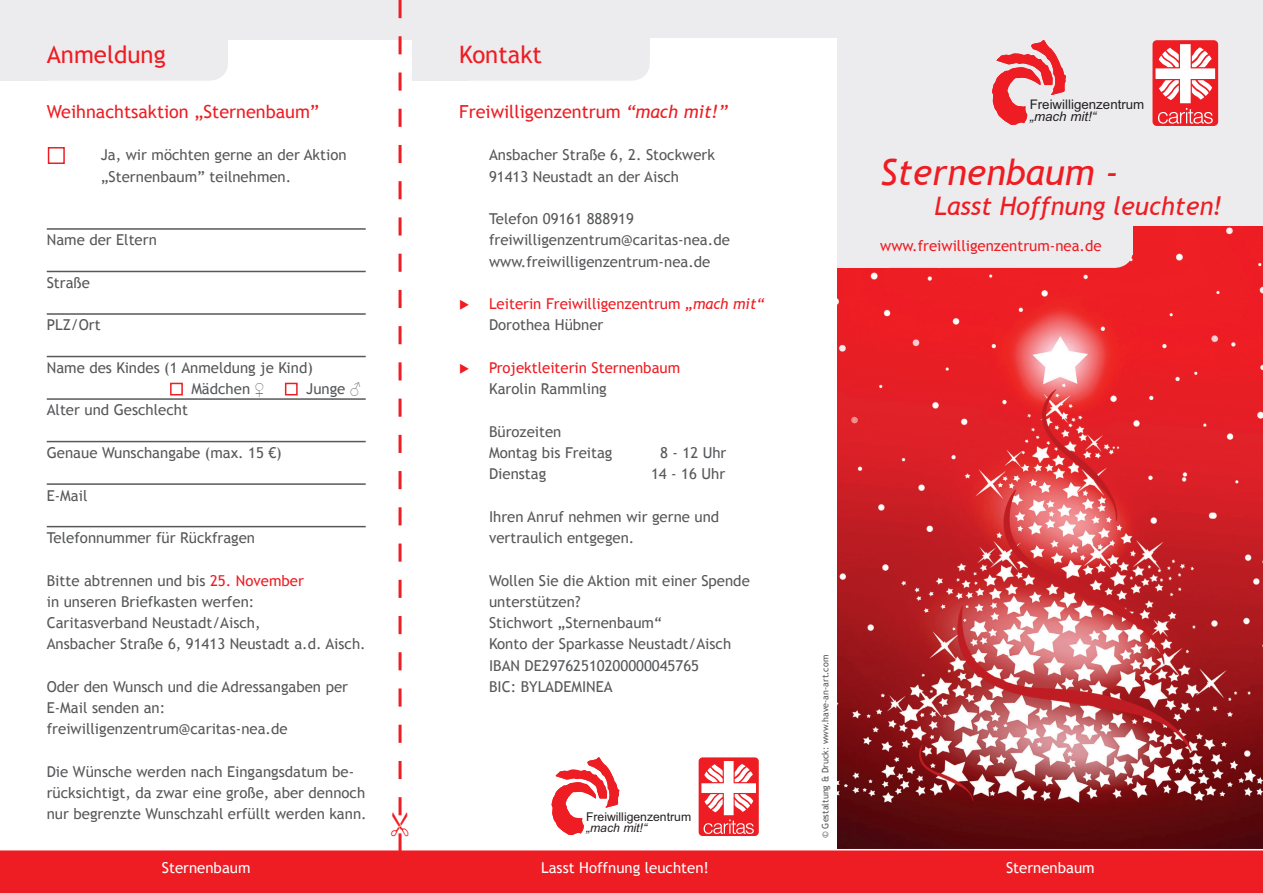
<style>
.page{position:relative;width:1263px;height:893px;background:#fff}
.page>*{position:absolute;margin:0;border:0;box-sizing:border-box;transform-origin:0 0}
.t1{font:italic 36px "Trebuchet MS";color:#ee1d23}
.t2{font:italic 25.5px "Trebuchet MS";color:#ee1d23}
.t3{font:24px "Trebuchet MS";color:#ee1d23}
.t4{font:18px "Trebuchet MS";color:#ee1d23}
.t5{font:15px/21.3px "Trebuchet MS";color:#57585a}
.t6{font:15px/21.3px "Trebuchet MS";color:#ee1d23}
.t7{font:15px "Trebuchet MS";color:#fff}
.t8{font:13.2px "Arial";color:#231f20}
.t9{font:italic 13.2px "Arial";color:#231f20}
.t10{font:12.15px "Arial";color:#231f20}
.t11{font:italic 12.15px "Arial";color:#231f20}
.t12{font:9px "Trebuchet MS";color:#57585a}
.s1{color:#ee1d23}
.s2{font-family:"Mistral"}
.s3{font-style:italic}
.s4{color:#57585a}
</style>
<div class="page">
<img style="left:838px;top:225px;width:425px;height:624px">
<div style="left:838px;top:217px;width:51px;height:51px;background:#ececee"></div>
<div style="left:838px;top:214px;width:295px;height:54px;background:#ececee;border-radius:18px"></div>
<div style="left:1098px;top:225px;width:35px;height:30px;background:#ececee"></div>
<div style="left:838px;top:0;width:425px;height:225px;background:#ececee"></div>
<div style="left:0;top:0;width:463px;height:39px;background:#ececee"></div>
<div style="left:48px;top:39px;width:180px;height:42px;background:#ececee"></div>
<div style="left:0;top:36px;width:48px;height:45px;background:#ececee"></div>
<div style="left:189px;top:35px;width:38px;height:23px;background:#ececee"></div>
<div style="left:190px;top:35px;width:38px;height:23px;background:#ececee"></div>
<div style="left:412px;top:0;width:426px;height:38px;background:#ececee"></div>
<div style="left:412px;top:36px;width:238px;height:45px;background:#ececee;border-radius:18px"></div>
<div style="left:412px;top:36px;width:57px;height:45px;background:#ececee"></div>
<div style="left:611px;top:35px;width:39px;height:23px;background:#ececee"></div>
<div style="left:699px;top:757px;width:60px;height:79px;background:#ee1d23;border-radius:4px"></div>
<svg style="left:701px;top:761px;width:55px;height:73px"></svg>
<svg style="left:551px;top:757px;width:68px;height:78px"></svg>
<div style="left:1152px;top:40px;width:66px;height:86px;background:#ee1d23;border-radius:4px"></div>
<svg style="left:1155px;top:44px;width:60px;height:80px"></svg>
<svg style="left:992px;top:40px;width:74px;height:85px"></svg>
<div style="left:0;top:850px;width:1263px;height:43px;background:#ee1d23"></div>
<div style="left:48px;top:147px;width:17px;height:17px;border:2px solid #ee1d23"></div>
<hr style="left:47px;top:526px;width:319px;height:1px;background:#57585a">
<hr style="left:47px;top:483px;width:319px;height:2px;background:#57585a">
<hr style="left:47px;top:441px;width:319px;height:1px;background:#57585a">
<hr style="left:47px;top:398px;width:319px;height:2px;background:#57585a">
<hr style="left:47px;top:356px;width:319px;height:1px;background:#57585a">
<hr style="left:47px;top:228px;width:319px;height:2px;background:#57585a">
<hr style="left:47px;top:271px;width:319px;height:1px;background:#57585a">
<hr style="left:47px;top:313px;width:319px;height:2px;background:#57585a">
<div style="left:170px;top:383px;width:13px;height:12px;border:2px solid #ee1d23"></div>
<div style="left:285px;top:383px;width:13px;height:12px;border:2px solid #ee1d23"></div>
<svg style="left:391px;top:0;width:17px;height:851px"></svg>
<h3 class="t3" style="left:47px;top:41px;width:120px">Anmeldung</h3>
<h3 class="t3" style="left:459px;top:41px;width:84px">Kontakt</h3>
<p class="t4" style="left:47px;top:101px;width:274px">Weihnachtsaktion „Sternenbaum”</p>
<p class="t5" style="left:101px;top:145px;width:247px">Ja, wir möchten gerne an der Aktion „Sternenbaum” teilnehmen.</p>
<p class="t5" style="left:47px;top:230px;width:112px">Name der Eltern</p>
<p class="t5" style="left:47px;top:272px;width:45px">Straße</p>
<p class="t5" style="left:47px;top:315px;width:55px">PLZ/Ort</p>
<p class="t5" style="left:47px;top:357px;width:268px">Name des Kindes (1 Anmeldung je Kind)</p>
<p class="t5" style="left:47px;top:400px;width:143px">Alter und Geschlecht</p>
<p class="t5" style="left:47px;top:442px;width:237px">Genaue Wunschangabe (max. 15 €)</p>
<p class="t5" style="left:47px;top:485px;width:42px">E-Mail</p>
<p class="t5" style="left:47px;top:527px;width:210px">Telefonnummer für Rückfragen</p>
<p class="t5" style="left:47px;top:570px;width:320px">Bitte abtrennen und bis <span class="s1">25. November<br></span>in unseren Briefkasten werfen:<br>Caritasverband Neustadt/Aisch,<br>Ansbacher Straße 6, 91413 Neustadt a.d. Aisch.</p>
<p class="t5" style="left:47px;top:676px;width:303px">Oder den Wunsch und die Adressangaben per<br>E-Mail senden an: freiwilligenzentrum@caritas-nea.de</p>
<p class="t5" style="left:47px;top:761px;width:321px">Die Wünsche werden nach Eingangsdatum be&shy;rücksichtigt, da zwar eine große, aber dennoch nur begrenzte Wunschzahl erfüllt werden kann.</p>
<p class="t5" style="left:191px;top:378px;width:75px">Mädchen <span class="s2">♀</span></p>
<p class="t5" style="left:306px;top:378px;width:57px">Junge <span class="s2">♂</span></p>
<p class="t4" style="left:459px;top:101px;width:270px">Freiwilligenzentrum <span class="s3">“mach mit!”</span></p>
<p class="t5" style="left:489px;top:145px;width:227px">Ansbacher Straße 6, 2. Stockwerk<br>91413 Neustadt an der Aisch</p>
<p class="t5" style="left:489px;top:208px;width:242px">Telefon 09161 888919 freiwilligenzentrum@caritas-nea.de www.freiwilligenzentrum-nea.de</p>
<p class="t6" style="left:489px;top:293px;width:277px">Leiterin Freiwilligenzentrum <span class="s3">„mach mit“<br></span><span class="s4">Dorothea Hübner</span></p>
<p class="t6" style="left:489px;top:357px;width:193px">Projektleiterin Sternenbaum</p>
<p class="t5" style="left:489px;top:378px;width:119px">Karolin Rammling</p>
<p class="t5" style="left:489px;top:421px;width:125px">Bürozeiten<br>Montag bis Freitag</p>
<p class="t5" style="left:660px;top:442px;width:68px">8 - 12 Uhr</p>
<p class="t5" style="left:489px;top:463px;width:59px">Dienstag</p>
<p class="t5" style="left:651px;top:463px;width:76px">14 - 16 Uhr</p>
<p class="t5" style="left:489px;top:506px;width:232px">Ihren Anruf nehmen wir gerne und vertraulich entgegen.</p>
<p class="t5" style="left:489px;top:570px;width:262px">Wollen Sie die Aktion mit einer Spende unterstützen?<br>Stichwort „Sternenbaum“<br>Konto der Sparkasse Neustadt/Aisch<br>IBAN DE29762510200000045765<br>BIC: BYLADEMINEA</p>
<p class="t10" style="left:586px;top:808px;width:107px">Freiwilligenzentrum</p>
<p class="t11" style="left:586px;top:819px;width:63px">„mach mit!“</p>
<p class="t8" style="left:1030px;top:96px;width:116px">Freiwilligenzentrum</p>
<p class="t9" style="left:1030px;top:108px;width:68px">„mach mit!“</p>
<h1 class="t1" style="left:880px;top:151px;width:240px">Sternenbaum -</h1>
<h2 class="t2" style="left:934px;top:191px;width:290px">Lasst Hoffnung leuchten!</h2>
<p class="t6" style="left:880px;top:235px;width:223px">www.freiwilligenzentrum-nea.de</p>
<p class="t12" style="left:820px;top:838px;width:184px;rotate:-90deg">© Gestaltung &amp; Druck: www.have-an-art.com</p>
<p class="t7" style="left:162px;top:859px;width:90px">Sternenbaum</p>
<p class="t7" style="left:541px;top:859px;width:169px">Lasst Hoffnung leuchten!</p>
<p class="t7" style="left:1006px;top:859px;width:90px">Sternenbaum</p>
</div>
